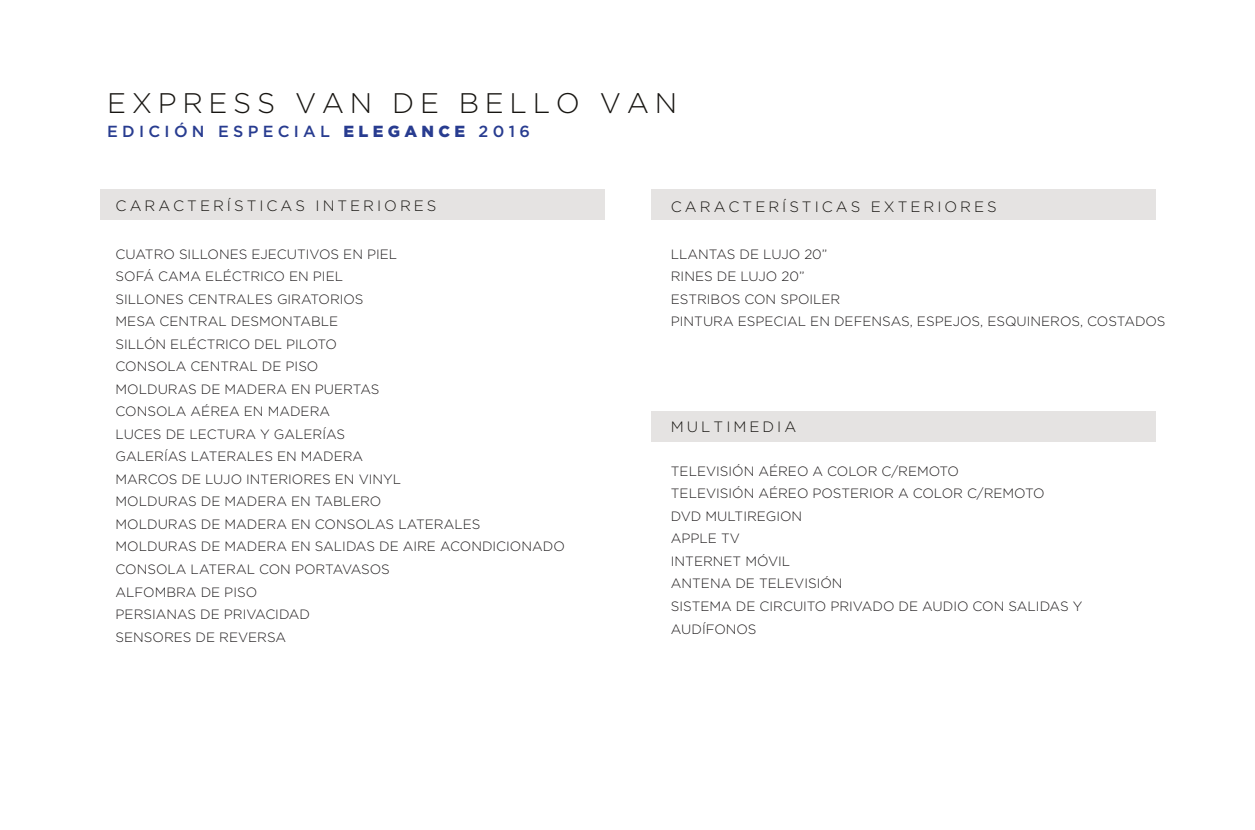
<style>
.page{position:relative;width:1255px;height:830px;background:#fff}
.page>*{position:absolute;margin:0;border:0;box-sizing:border-box;transform-origin:0 0}
.t1{font:300 28.35px "Gotham";letter-spacing:.2em;color:#171511}
.t2{font:500 16.05px "Gotham";letter-spacing:.27em;color:#283c90}
.t3{font:300 15px "Gotham";letter-spacing:.2em;color:#171511}
.t4{font:300 13.5px/22.5px "Gotham";color:#201d1e}
.s1{font-weight:900}
</style>
<div class="page">
<div style="left:100px;top:189px;width:504px;height:31px;background:#e5e3e2"></div>
<div style="left:651px;top:189px;width:504px;height:31px;background:#e5e3e2"></div>
<div style="left:651px;top:411px;width:504px;height:31px;background:#e5e3e2"></div>
<h1 class="t1" style="left:107px;top:85px;width:571px">EXPRESS VAN DE BELLO VAN</h1>
<p class="t2" style="left:107px;top:121px;width:424px">EDICIÓN ESPECIAL <span class="s1">ELEGANCE</span> 2016</p>
<p class="t3" style="left:116px;top:196px;width:322px">CARACTERÍSTICAS INTERIORES</p>
<p class="t3" style="left:671px;top:197px;width:327px">CARACTERÍSTICAS EXTERIORES</p>
<p class="t4" style="left:116px;top:242px;width:450px">CUATRO SILLONES EJECUTIVOS EN PIEL<br>SOFÁ CAMA ELÉCTRICO EN PIEL<br>SILLONES CENTRALES GIRATORIOS<br>MESA CENTRAL DESMONTABLE<br>SILLÓN ELÉCTRICO DEL PILOTO<br>CONSOLA CENTRAL DE PISO<br>MOLDURAS DE MADERA EN PUERTAS<br>CONSOLA AÉREA EN MADERA<br>LUCES DE LECTURA Y GALERÍAS<br>GALERÍAS LATERALES EN MADERA<br>MARCOS DE LUJO INTERIORES EN VINYL<br>MOLDURAS DE MADERA EN TABLERO<br>MOLDURAS DE MADERA EN CONSOLAS LATERALES<br>MOLDURAS DE MADERA EN SALIDAS DE AIRE ACONDICIONADO<br>CONSOLA LATERAL CON PORTAVASOS<br>ALFOMBRA DE PISO<br>PERSIANAS DE PRIVACIDAD<br>SENSORES DE REVERSA</p>
<p class="t4" style="left:671px;top:242px;width:496px">LLANTAS DE LUJO 20”<br>RINES DE LUJO 20”<br>ESTRIBOS CON SPOILER<br>PINTURA ESPECIAL EN DEFENSAS, ESPEJOS, ESQUINEROS, COSTADOS</p>
<p class="t3" style="left:671px;top:417px;width:127px">MULTIMEDIA</p>
<p class="t4" style="left:671px;top:459px;width:413px">TELEVISIÓN AÉREO A COLOR C/REMOTO<br>TELEVISIÓN AÉREO POSTERIOR A COLOR C/REMOTO<br>DVD MULTIREGION<br>APPLE TV<br>INTERNET MÓVIL<br>ANTENA DE TELEVISIÓN<br>SISTEMA DE CIRCUITO PRIVADO DE AUDIO CON SALIDAS Y<br>AUDÍFONOS</p>
</div>
